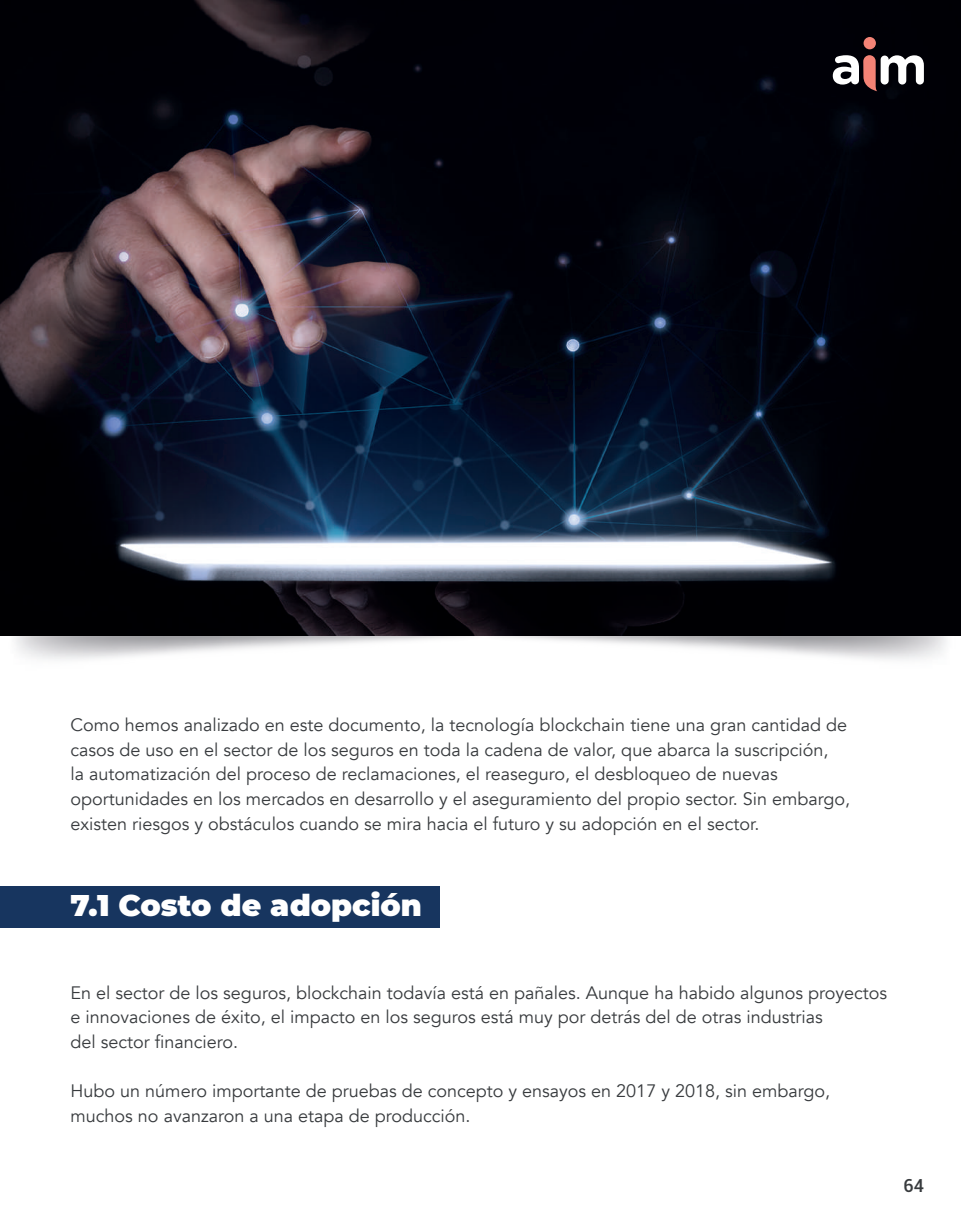
<style>
.page{position:relative;width:961px;height:1231px;background:#fff}
.page>*{position:absolute;margin:0;border:0;box-sizing:border-box;transform-origin:0 0}
.t1{font:900 30px "Montserrat";color:#fff}
.t2{font:18px/24.6px "Avenir";color:#383b3e}
.t3{font:500 18px "Roboto";color:#383b3e}
</style>
<div class="page">
<img style="left:538px;top:635px;width:423px;height:25px">
<img style="left:0;top:635px;width:538px;height:25px">
<img style="left:0;top:0;width:961px;height:635px">
<div style="left:0;top:886px;width:439px;height:42px;background:#17355f"></div>
<div style="left:863px;top:37px;width:12px;height:12px;background:#f48376;border-radius:50%"></div>
<svg style="left:832px;top:55px;width:91px;height:36px"></svg>
<p class="t2" style="left:71px;top:713px;width:781px">Como hemos analizado en este documento, la tecnología blockchain tiene una gran cantidad de casos de uso en el sector de los seguros en toda la cadena de valor, que abarca la suscripción,<br>la automatización del proceso de reclamaciones, el reaseguro, el desbloqueo de nuevas oportunidades en los mercados en desarrollo y el aseguramiento del propio sector. Sin embargo, existen riesgos y obstáculos cuando se mira hacia el futuro y su adopción en el sector.</p>
<h1 class="t1" style="left:71px;top:882px;width:353px">7.1 Costo de adopción</h1>
<p class="t2" style="left:71px;top:980px;width:818px">En el sector de los seguros, blockchain todavía está en pañales. Aunque ha habido algunos proyectos e innovaciones de éxito, el impacto en los seguros está muy por detrás del de otras industrias<br>del sector financiero.</p>
<p class="t2" style="left:71px;top:1079px;width:761px">Hubo un número importante de pruebas de concepto y ensayos en 2017 y 2018, sin embargo, muchos no avanzaron a una etapa de producción.</p>
<p class="t3" style="left:903px;top:1172px;width:22px">64</p>
</div>
